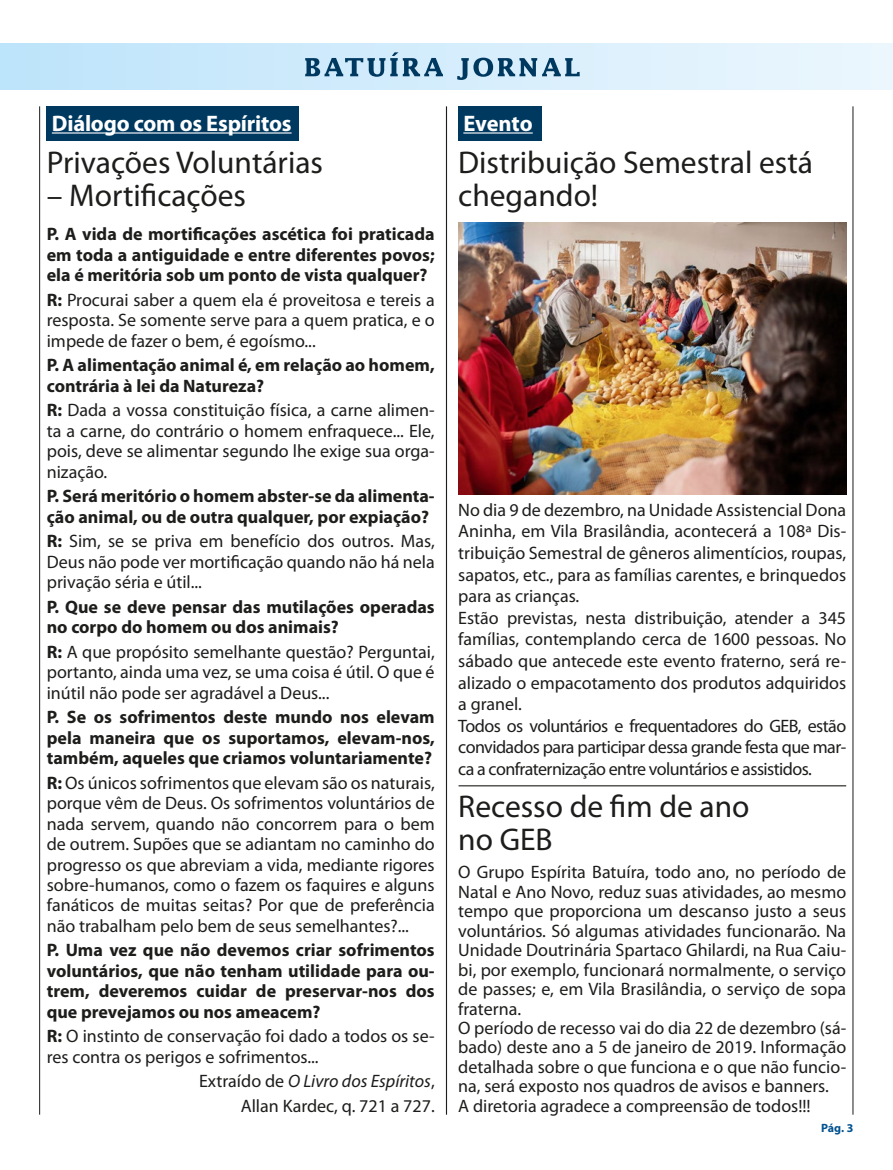
<style>
.page{position:relative;width:893px;height:1170px;background:#fff}
.page>*{position:absolute;margin:0;border:0;box-sizing:border-box;transform-origin:0 0}
.t1{font:31.5px/33px "Myriad Pro";color:#1d1d1b}
.t2{font:700 22.5px "Myriad Pro";letter-spacing:-.01em;color:#fff}
.t3{font:18px/20.4px "Myriad Pro";color:#1d1d1b;text-align:justify}
.t4{font:700 18px/20.4px "Myriad Pro";color:#1d1d1b;text-align:justify}
.t5{font:700 12px "Myriad Pro";color:#005290}
.s1{font-weight:700}
.s2{font-style:italic}
</style>
<div class="page">
<div style="left:0;top:44px;width:893px;height:45px;background:linear-gradient(to right,#bde4fa,#ecf6fd)"></div>
<hr style="left:853px;top:106px;width:1px;height:1008px;background:#1d1d1b">
<hr style="left:39px;top:106px;width:1px;height:1008px;background:#1d1d1b">
<svg style="left:305px;top:52px;width:138px;height:25px;background:#8cb0c8"></svg>
<svg style="left:457px;top:58px;width:123px;height:22px;background:#88abc2"></svg>
<div style="left:458px;top:106px;width:84px;height:34px;background:#003960"></div>
<hr style="left:463px;top:132px;width:70px;height:1px;background:#fff">
<hr style="left:459px;top:785px;width:387px;height:1px;background:#1d1d1b">
<div style="left:47px;top:106px;width:252px;height:34px;background:#003960"></div>
<hr style="left:52px;top:132px;width:240px;height:1px;background:#fff">
<hr style="left:446px;top:106px;width:1px;height:1008px;background:#1d1d1b">
<img style="left:459px;top:223px;width:387px;height:271px">
<p class="t2" style="left:52px;top:108px;width:241px">Diálogo com os Espíritos</p>
<h1 class="t1" style="left:47px;top:145px;width:278px">Privações Voluntárias</h1>
<h1 class="t1" style="left:47px;top:178px;width:201px">– Mortificações</h1>
<p class="t4" style="left:47px;top:223px;width:389px">P. A vida de mortificações ascética foi praticada em toda a antiguidade e entre diferentes povos; ela é meritória sob um ponto de vista qualquer?</p>
<p class="t3" style="left:47px;top:289px;width:389px"><span class="s1">R:</span> Procurai saber a quem ela é proveitosa e tereis a resposta. Se somente serve para a quem pratica, e o impede de fazer o bem, é egoísmo...</p>
<p class="t4" style="left:47px;top:354px;width:389px">P. A alimentação animal é, em relação ao homem, contrária à lei da Natureza?</p>
<p class="t3" style="left:47px;top:400px;width:389px"><span class="s1">R:</span> Dada a vossa constituição física, a carne alimen&shy;ta a carne, do contrário o homem enfraquece... Ele, pois, deve se alimentar segundo lhe exige sua orga&shy;nização.</p>
<p class="t4" style="left:47px;top:485px;width:389px">P. Será meritório o homem abster-se da alimenta&shy;ção animal, ou de outra qualquer, por expiação?</p>
<p class="t3" style="left:47px;top:531px;width:389px"><span class="s1">R:</span> Sim, se se priva em benefício dos outros. Mas, Deus não pode ver mortificação quando não há nela privação séria e útil...</p>
<p class="t4" style="left:47px;top:596px;width:389px">P. Que se deve pensar das mutilações operadas no corpo do homem ou dos animais?</p>
<p class="t3" style="left:47px;top:641px;width:389px"><span class="s1">R:</span> A que propósito semelhante questão? Perguntai, portanto, ainda uma vez, se uma coisa é útil. O que é inútil não pode ser agradável a Deus...</p>
<p class="t4" style="left:47px;top:706px;width:389px">P. Se os sofrimentos deste mundo nos elevam pela maneira que os suportamos, elevam-nos, também, aqueles que criamos voluntariamente?</p>
<p class="t3" style="left:47px;top:772px;width:389px"><span class="s1">R:</span> Os únicos sofrimentos que elevam são os naturais, porque vêm de Deus. Os sofrimentos voluntários de nada servem, quando não concorrem para o bem de outrem. Supões que se adiantam no caminho do progresso os que abreviam a vida, mediante rigores sobre-humanos, como o fazem os faquires e alguns fanáticos de muitas seitas? Por que de preferência não trabalham pelo bem de seus semelhantes?...</p>
<p class="t4" style="left:47px;top:939px;width:389px">P. Uma vez que não devemos criar sofrimentos voluntários, que não tenham utilidade para ou&shy;trem, deveremos cuidar de preservar-nos dos que prevejamos ou nos ameacem?</p>
<p class="t3" style="left:47px;top:1025px;width:389px"><span class="s1">R:</span> O instinto de conservação foi dado a todos os se&shy;res contra os perigos e sofrimentos...</p>
<p class="t3" style="left:199px;top:1068px;width:237px;line-height:24.6px;text-align:right">Extraído de <span class="s2">O Livro dos Espíritos</span>,<br>Allan Kardec, q. 721 a 727.</p>
<p class="t2" style="left:463px;top:108px;width:71px">Evento</p>
<h1 class="t1" style="left:458px;top:145px;width:356px">Distribuição Semestral está chegando!</h1>
<p class="t3" style="left:458px;top:498px;width:389px;line-height:21.6px;text-align:left">No dia 9 de dezembro, na Unidade Assistencial Dona Aninha, em Vila Brasilândia, acontecerá a 108ª Dis&shy;tribuição Semestral de gêneros alimentícios, roupas, sapatos, etc., para as famílias carentes, e brinquedos para as crianças.<br>Estão previstas, nesta distribuição, atender a 345 famílias, contemplando cerca de 1600 pessoas. No sábado que antecede este evento fraterno, será re&shy;alizado o empacotamento dos produtos adquiridos a granel.<br>Todos os voluntários e frequentadores do GEB, estão convidados para participar dessa grande festa que mar&shy;ca a confraternização entre voluntários e assistidos.</p>
<h1 class="t1" style="left:458px;top:789px;width:293px">Recesso de fim de ano no GEB</h1>
<p class="t3" style="left:458px;top:862px;width:389px;line-height:19.4px;text-align:left">O Grupo Espírita Batuíra, todo ano, no período de Natal e Ano Novo, reduz suas atividades, ao mesmo tempo que proporciona um descanso justo a seus voluntários. Só algumas atividades funcionarão. Na Unidade Doutrinária Spartaco Ghilardi, na Rua Caiu&shy;bi, por exemplo, funcionará normalmente, o serviço de passes; e, em Vila Brasilândia, o serviço de sopa fraterna.<br>O período de recesso vai do dia 22 de dezembro (sá&shy;bado) deste ano a 5 de janeiro de 2019. Informação detalhada sobre o que funciona e o que não funcio&shy;na, será exposto nos quadros de avisos e banners.<br>A diretoria agradece a compreensão de todos!!!</p>
<p class="t5" style="left:821px;top:1120px;width:34px">Pág. 3</p>
</div>
